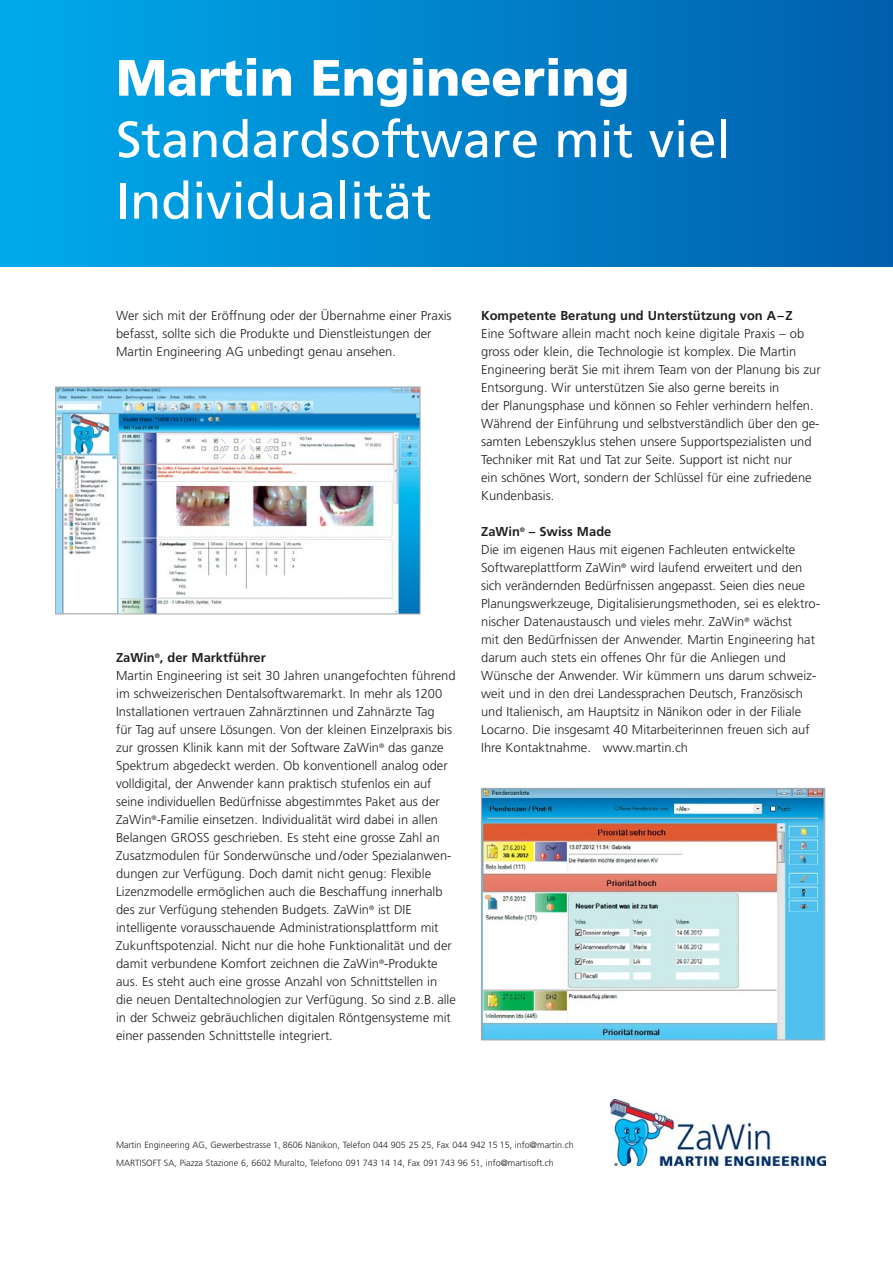
<style>
.page{position:relative;width:893px;height:1263px;background:#fff}
.page>*{position:absolute;margin:0;border:0;box-sizing:border-box;transform-origin:0 0}
.t1{font:51px/61.5px "Frutiger";letter-spacing:-.005em;color:#fff}
.t2{font:900 51px "Frutiger";letter-spacing:-.005em;color:#fff}
.t3{font:300 12.9px/18px "Frutiger";color:#231f20}
.t4{font:700 12.9px "Frutiger";color:#231f20}
.t5{font:300 9px/18px "Frutiger";color:#231f20}
.s1{font-weight:700}
</style>
<div class="page">
<img style="left:57px;top:389px;width:361px;height:223px">
<div style="left:55px;top:387px;width:365px;height:227px;border:1px solid #a7a9ac"></div>
<img style="left:610px;top:1100px;width:215px;height:66px">
<div style="left:0;top:0;width:893px;height:266px;background:linear-gradient(to right,#00abec,#005eac)"></div>
<img style="left:483px;top:790px;width:340px;height:248px">
<div style="left:481px;top:788px;width:344px;height:252px;border:1px solid #a7a9ac"></div>
<h1 class="t2" style="left:116px;top:57px;width:515px">Martin Engineering</h1>
<h1 class="t1" style="left:116px;top:113px;width:616px">Standardsoftware mit viel<br>Individualität</h1>
<p class="t3" style="left:116px;top:308px;width:337px">Wer sich mit der Eröffnung oder der Übernahme einer Praxis befasst, sollte sich die Produkte und Dienstleistungen der<br>Martin Engineering AG unbedingt genau ansehen.</p>
<p class="t3" style="left:116px;top:650px;width:341px"><span class="s1">ZaWin</span><sup>®</sup><span class="s1">, der Marktführer<br></span>Martin Engineering ist seit 30 Jahren unangefochten führend im schweizerischen Dentalsoftwaremarkt. In mehr als 1200<br>Installationen vertrauen Zahnärztinnen und Zahnärzte Tag<br>für Tag auf unsere Lösungen. Von der kleinen Einzelpraxis bis zur grossen Klinik kann mit der Software ZaWin<sup>®</sup> das ganze Spektrum abgedeckt werden. Ob konventionell analog oder volldigital, der Anwender kann praktisch stufenlos ein auf seine individuellen Bedürfnisse abgestimmtes Paket aus der ZaWin<sup>®</sup>-Familie einsetzen. Individualität wird dabei in allen Belangen GROSS geschrieben. Es steht eine grosse Zahl an Zusatzmodulen für Sonderwünsche und /oder Spezialanwen&shy;dungen zur Verfügung. Doch damit nicht genug: Flexible Lizenzmodelle ermöglichen auch die Beschaffung innerhalb des zur Verfügung stehenden Budgets. ZaWin<sup>®</sup> ist DIE intelligente vorausschauende Administrationsplattform mit Zukunftspotenzial. Nicht nur die hohe Funktionalität und der damit verbundene Komfort zeichnen die ZaWin<sup>®</sup>-Produkte aus. Es steht auch eine grosse Anzahl von Schnittstellen in die neuen Dentaltechnologien zur Verfügung. So sind z.B. alle in der Schweiz gebräuchlichen digitalen Röntgensysteme mit einer passenden Schnittstelle integriert.</p>
<p class="t4" style="left:481px;top:310px;width:313px">Kompetente Beratung und Unterstützung von A–Z</p>
<p class="t3" style="left:481px;top:326px;width:341px">Eine Software allein macht noch keine digitale Praxis – ob gross oder klein, die Technologie ist komplex. Die Martin Engineering berät Sie mit ihrem Team von der Planung bis zur Entsorgung. Wir unterstützen Sie also gerne bereits in<br>der Planungsphase und können so Fehler verhindern helfen.<br>Während der Einführung und selbstverständlich über den ge&shy;samten Lebenszyklus stehen unsere Supportspezialisten und Techniker mit Rat und Tat zur Seite. Support ist nicht nur<br>ein schönes Wort, sondern der Schlüssel für eine zufriedene Kundenbasis.</p>
<p class="t3" style="left:481px;top:524px;width:340px"><span class="s1">ZaWin</span><sup>®</sup> <span class="s1">– Swiss Made<br></span>Die im eigenen Haus mit eigenen Fachleuten entwickelte Softwareplattform ZaWin<sup>®</sup> wird laufend erweitert und den sich verändernden Bedürfnissen angepasst. Seien dies neue Planungswerkzeuge, Digitalisierungsmethoden, sei es elektro&shy;nischer Datenaustausch und vieles mehr. ZaWin<sup>®</sup> wächst<br>mit den Bedürfnissen der Anwender. Martin Engineering hat darum auch stets ein offenes Ohr für die Anliegen und Wünsche der Anwender. Wir kümmern uns darum schweiz&shy;weit und in den drei Landessprachen Deutsch, Französisch und Italienisch, am Hauptsitz in Nänikon oder in der Filiale Locarno. Die insgesamt 40 Mitarbeiterinnen freuen sich auf Ihre Kontaktnahme. www.martin.ch</p>
<p class="t5" style="left:116px;top:1137px;width:459px">Martin Engineering AG, Gewerbestrasse 1, 8606 Nänikon, Telefon 044 905 25 25, Fax 044 942 15 15, info@martin.ch<br>MARTISOFT SA, Piazza Stazione 6, 6602 Muralto, Telefono 091 743 14 14, Fax 091 743 96 51, info@martisoft.ch</p>
</div>
